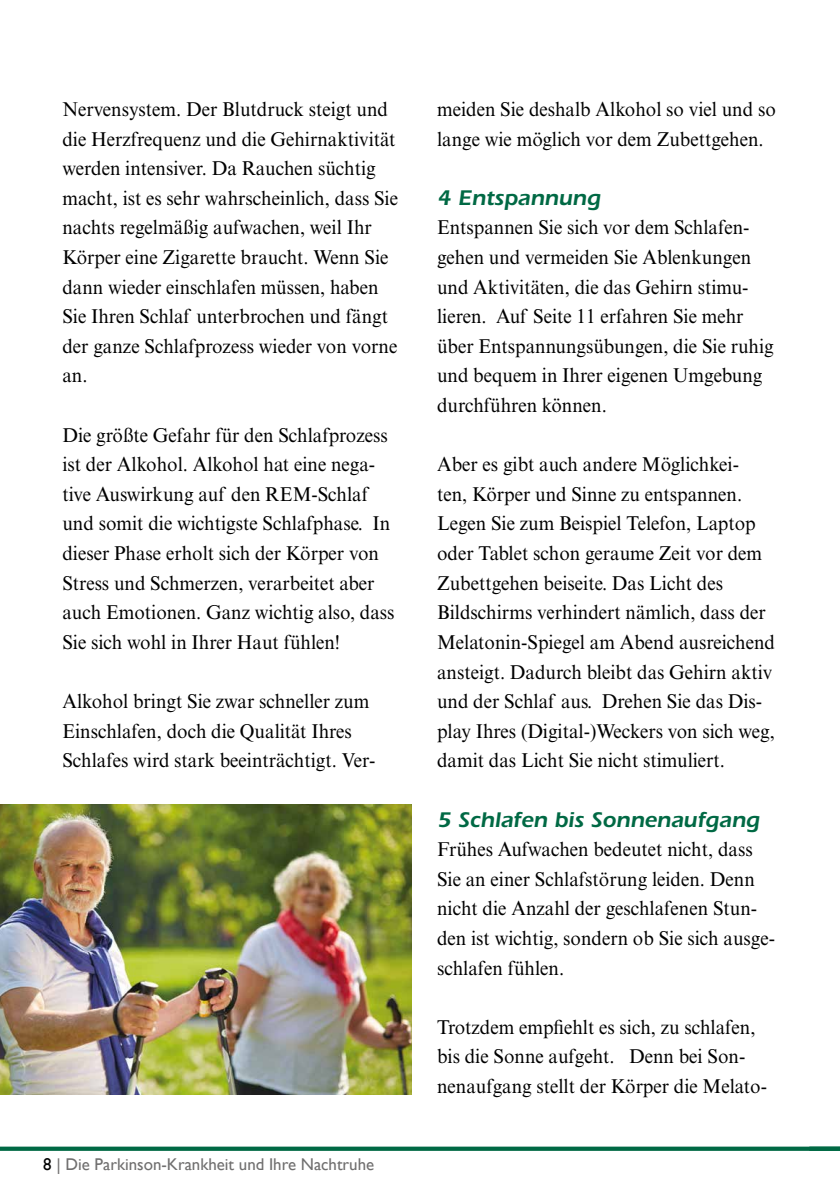
<style>
.page{position:relative;width:840px;height:1191px;background:#fff}
.page>*{position:absolute;margin:0;border:0;box-sizing:border-box;transform-origin:0 0}
.t1{font:600 22px "ITC Eras Std";color:#006944}
.t2{font:20px/29.6px "Times New Roman MT Std";color:#000;scale:.95 1}
.t3{font:17px "Gill Sans";color:#706f6f}
.s1{color:#000}
</style>
<div class="page">
<svg style="left:0;top:1146px;width:808px;height:4px;background:#278060"></svg>
<svg style="left:808px;top:1146px;width:31px;height:4px"></svg>
<img style="left:0;top:804px;width:411px;height:291px">
<p class="t2" style="left:62px;top:94px;width:354px">Nervensystem. Der Blutdruck steigt und die Herzfrequenz und die Gehirnaktivität werden intensiver. Da Rauchen süchtig macht, ist es sehr wahrscheinlich, dass Sie nachts regelmäßig aufwachen, weil Ihr Körper eine Zigarette braucht. Wenn Sie dann wieder einschlafen müssen, haben Sie Ihren Schlaf unterbrochen und fängt der ganze Schlafprozess wieder von vorne an.</p>
<p class="t2" style="left:62px;top:420px;width:351px">Die größte Gefahr für den Schlafprozess ist der Alkohol. Alkohol hat eine nega&shy;tive Auswirkung auf den REM-Schlaf und somit die wichtigste Schlafphase. In dieser Phase erholt sich der Körper von Stress und Schmerzen, verarbeitet aber auch Emotionen. Ganz wichtig also, dass Sie sich wohl in Ihrer Haut fühlen!</p>
<p class="t2" style="left:62px;top:686px;width:331px">Alkohol bringt Sie zwar schneller zum<br>Einschlafen, doch die Qualität Ihres<br>Schlafes wird stark beeinträchtigt. Ver-</p>
<p class="t3" style="left:43px;top:1154px;width:332px"><span class="s1">8</span> | Die Parkinson-Krankheit und Ihre Nachtruhe</p>
<p class="t2" style="left:437px;top:94px;width:358px">meiden Sie deshalb Alkohol so viel und so lange wie möglich vor dem Zubettgehen.</p>
<p class="t1" style="left:437px;top:185px;width:167px">4 Entspannung</p>
<p class="t2" style="left:437px;top:213px;width:356px">Entspannen Sie sich vor dem Schlafen&shy;gehen und vermeiden Sie Ablenkungen und Aktivitäten, die das Gehirn stimu&shy;lieren. Auf Seite 11 erfahren Sie mehr über Entspannungsübungen, die Sie ruhig und bequem in Ihrer eigenen Umgebung durchführen können.</p>
<p class="t2" style="left:437px;top:450px;width:357px">Aber es gibt auch andere Möglichkei-<br>ten, Körper und Sinne zu entspannen.<br>Legen Sie zum Beispiel Telefon, Laptop oder Tablet schon geraume Zeit vor dem Zubettgehen beiseite. Das Licht des Bildschirms verhindert nämlich, dass der Melatonin-Spiegel am Abend ausreichend ansteigt. Dadurch bleibt das Gehirn aktiv und der Schlaf aus. Drehen Sie das Dis&shy;play Ihres (Digital-)Weckers von sich weg, damit das Licht Sie nicht stimuliert.</p>
<p class="t1" style="left:437px;top:806px;width:326px">5 Schlafen bis Sonnenaufgang</p>
<p class="t2" style="left:437px;top:834px;width:357px">Frühes Aufwachen bedeutet nicht, dass Sie an einer Schlafstörung leiden. Denn nicht die Anzahl der geschlafenen Stun&shy;den ist wichtig, sondern ob Sie sich ausge&shy;schlafen fühlen.</p>
<p class="t2" style="left:437px;top:1012px;width:349px">Trotzdem empfiehlt es sich, zu schlafen, bis die Sonne aufgeht. Denn bei Son&shy;nenaufgang stellt der Körper die Melato-</p>
</div>
